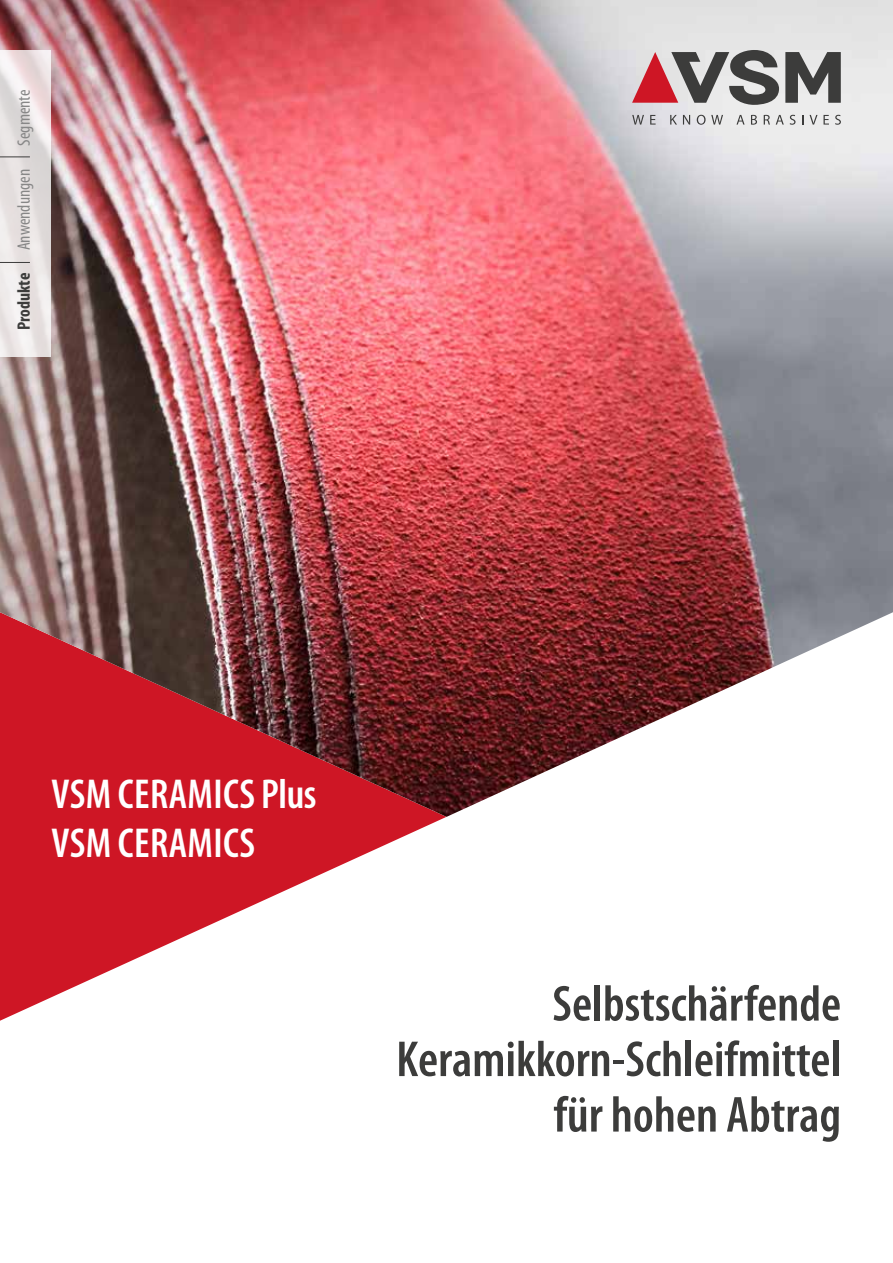
<style>
.page{position:relative;width:893px;height:1263px;background:#fff}
.page>*{position:absolute;margin:0;border:0;box-sizing:border-box;transform-origin:0 0}
.t1{font:600 condensed 51px/55.5px "Myriad Pro";color:#3c3c3b;text-align:right}
.t2{font:600 condensed 42px/48.8px "Myriad Pro";letter-spacing:.01em;color:#fff}
.t3{font:condensed 18px "Myriad Pro";color:#878787}
.s1{font-weight:700;color:#3c3c3b}
</style>
<div class="page">
<svg style="left:0;top:817px;width:446px;height:204px"></svg>
<img style="left:0;top:0;width:893px;height:817px">
<svg style="left:632px;top:50px;width:147px;height:55px;background:#a3888a"></svg>
<svg style="left:785px;top:52px;width:56px;height:51px;background:#757574"></svg>
<svg style="left:632px;top:115px;width:12px;height:10px"></svg>
<svg style="left:650px;top:115px;width:6px;height:10px"></svg>
<svg style="left:670px;top:115px;width:7px;height:10px"></svg>
<svg style="left:683px;top:115px;width:7px;height:10px"></svg>
<svg style="left:697px;top:115px;width:26px;height:10px"></svg>
<svg style="left:736px;top:115px;width:9px;height:10px"></svg>
<svg style="left:751px;top:115px;width:6px;height:10px"></svg>
<svg style="left:764px;top:115px;width:6px;height:10px"></svg>
<svg style="left:776px;top:115px;width:8px;height:10px"></svg>
<svg style="left:790px;top:115px;width:5px;height:10px"></svg>
<svg style="left:809px;top:115px;width:8px;height:10px"></svg>
<svg style="left:823px;top:115px;width:6px;height:10px"></svg>
<svg style="left:835px;top:115px;width:6px;height:10px"></svg>
<svg style="left:0;top:50px;width:51px;height:306px"></svg>
<hr style="left:0;top:156px;width:30px;height:1px;background:#3c3c3b">
<hr style="left:0;top:262px;width:30px;height:1px;background:#3c3c3b">
<p class="t3" style="left:14px;top:146px;width:58px;rotate:-90deg">Segmente</p>
<p class="t3" style="left:14px;top:330px;width:163px;rotate:-90deg"><span class="s1">Produkte</span> Anwendungen</p>
<p class="t2" style="left:51px;top:771px;width:267px">VSM CERAMICS Plus<br>VSM CERAMICS</p>
<p class="t1" style="left:396px;top:977px;width:446px">Selbstschärfende<br>Keramikkorn-Schleifmittel für hohen Abtrag</p>
</div>
